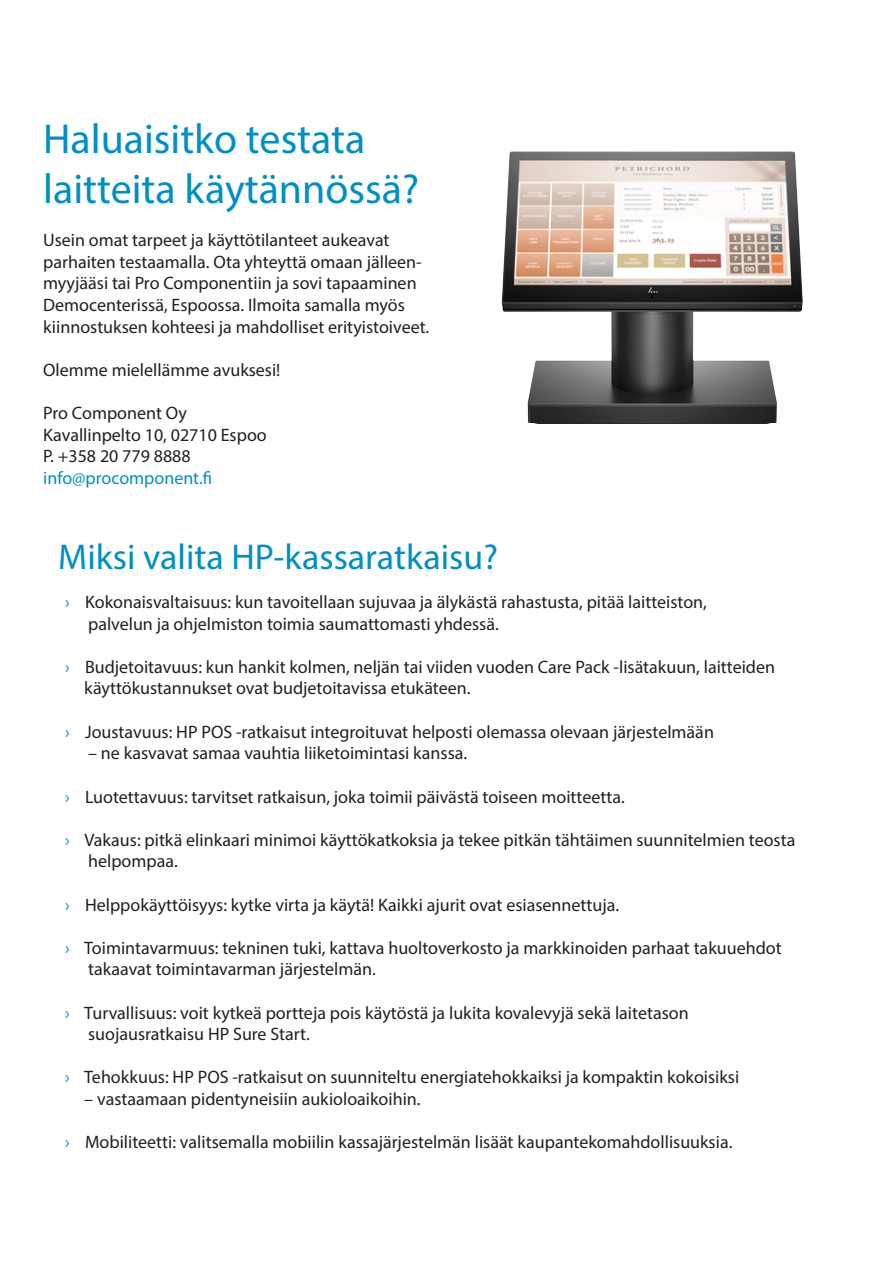
<style>
.page{position:relative;width:893px;height:1263px;background:#fff}
.page>*{position:absolute;margin:0;border:0;box-sizing:border-box;transform-origin:0 0}
.t1{font:42px/50.4px "Myriad Pro";color:#008fc5}
.t2{font:36px "Myriad Pro";color:#008fc5}
.t3{font:18px/21.6px "Myriad Pro";color:#231f20}
.t4{font:18px/21.6px "Myriad Pro";color:#008fc5}
.s1{color:#231f20}
.s2{color:#008fc5}
</style>
<div class="page">
<img style="left:502px;top:152px;width:301px;height:272px">
<p class="t1" style="left:43px;top:113px;width:377px">Haluaisitko testata laitteita käytännössä?</p>
<p class="t3" style="left:43px;top:229px;width:388px">Usein omat tarpeet ja käyttötilanteet aukeavat parhaiten testaamalla. Ota yhteyttä omaan jälleen&shy;myyjääsi tai Pro Componentiin ja sovi tapaaminen Democenterissä, Espoossa. Ilmoita samalla myös kiinnostuksen kohteesi ja mahdolliset erityistoiveet.</p>
<p class="t3" style="left:43px;top:359px;width:239px">Olemme mielellämme avuksesi!</p>
<p class="t3" style="left:43px;top:402px;width:145px">Pro Component Oy</p>
<p class="t3" style="left:43px;top:424px;width:225px">Kavallinpelto 10, 02710 Espoo</p>
<p class="t4" style="left:43px;top:445px;width:165px"><span class="s1">P. +358 20 779 8888 </span>info@procomponent.fi</p>
<p class="t2" style="left:58px;top:534px;width:441px">Miksi valita HP-kassaratkaisu?</p>
<p class="t3" style="left:65px;top:591px;width:643px"><span class="s2">›</span> Kokonaisvaltaisuus: kun tavoitellaan sujuvaa ja älykästä rahastusta, pitää laitteiston,</p>
<p class="t3" style="left:88px;top:612px;width:412px">palvelun ja ohjelmiston toimia saumattomasti yhdessä.</p>
<p class="t3" style="left:84px;top:656px;width:692px;text-indent:-19px"><span class="s2">›</span> Budjetoitavuus: kun hankit kolmen, neljän tai viiden vuoden Care Pack -lisätakuun, laitteiden käyttökustannukset ovat budjetoitavissa etukäteen.</p>
<p class="t3" style="left:65px;top:720px;width:650px"><span class="s2">›</span> Joustavuus: HP POS -ratkaisut integroituvat helposti olemassa olevaan järjestelmään</p>
<p class="t3" style="left:88px;top:742px;width:381px">– ne kasvavat samaa vauhtia liiketoimintasi kanssa.</p>
<p class="t3" style="left:65px;top:785px;width:561px"><span class="s2">›</span> Luotettavuus: tarvitset ratkaisun, joka toimii päivästä toiseen moitteetta.</p>
<p class="t3" style="left:88px;top:828px;width:709px;text-indent:-23px"><span class="s2">›</span> Vakaus: pitkä elinkaari minimoi käyttökatkoksia ja tekee pitkän tähtäimen suunnitelmien teosta helpompaa.</p>
<p class="t3" style="left:65px;top:893px;width:555px"><span class="s2">›</span> Helppokäyttöisyys: kytke virta ja käytä! Kaikki ajurit ovat esiasennettuja.</p>
<p class="t3" style="left:65px;top:936px;width:718px"><span class="s2">›</span> Toimintavarmuus: tekninen tuki, kattava huoltoverkosto ja markkinoiden parhaat takuuehdot</p>
<p class="t3" style="left:88px;top:958px;width:289px">takaavat toimintavarman järjestelmän.</p>
<p class="t3" style="left:88px;top:1001px;width:602px;text-indent:-23px"><span class="s2">›</span> Turvallisuus: voit kytkeä portteja pois käytöstä ja lukita kovalevyjä sekä laitetason suojausratkaisu HP Sure Start.</p>
<p class="t3" style="left:65px;top:1066px;width:676px"><span class="s2">›</span> Tehokkuus: HP POS -ratkaisut on suunniteltu energiatehokkaiksi ja kompaktin kokoisiksi</p>
<p class="t3" style="left:84px;top:1088px;width:338px">– vastaamaan pidentyneisiin aukioloaikoihin.</p>
<p class="t3" style="left:65px;top:1131px;width:669px"><span class="s2">›</span> Mobiliteetti: valitsemalla mobiilin kassajärjestelmän lisäät kaupantekomahdollisuuksia.</p>
</div>
